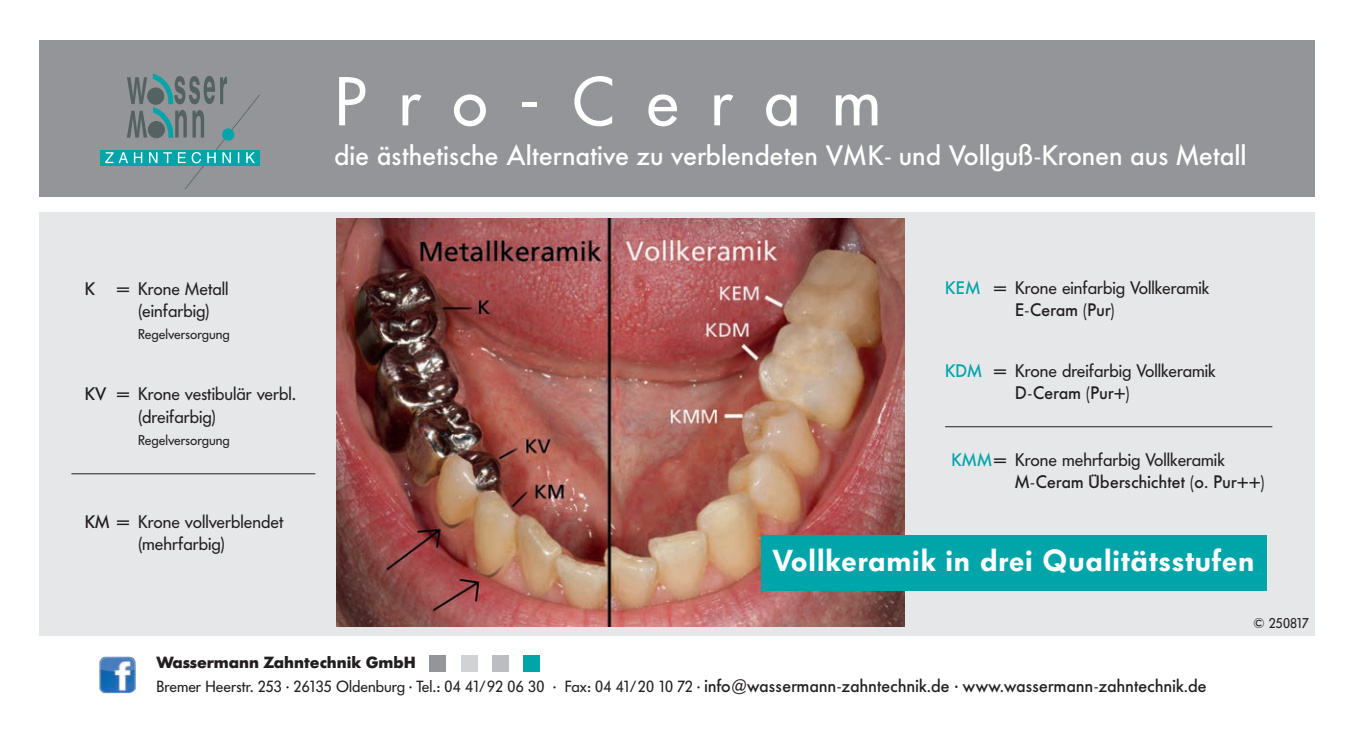
<style>
.page{position:relative;width:1355px;height:732px;background:#fff}
.page>*{position:absolute;margin:0;border:0;box-sizing:border-box;transform-origin:0 0}
.t1{font:500 64px "Futura Std";letter-spacing:.5em;color:#fff}
.t2{font:600 30px "Futura BQ";letter-spacing:.03em;color:#fff}
.t3{font:500 28px "Futura BQ";color:#fff}
.t4{font:18px/22px "Futura BQ";color:#231f20}
.t5{font:500 18px/22px "Futura BQ";color:#231f20}
.t6{font:16px/23.6px "Futura BQ";color:#231f20}
.t7{font:14px "Futura BQ";color:#231f20}
.s1{font-weight:500}
.s2{font-weight:500;color:#00a5aa}
.s3{color:#00a5aa}
.s4{font-weight:400}
.s5{font-weight:700}
.s6{font-weight:500;font-size:18px}
</style>
<div class="page">
<div style="left:40px;top:211px;width:1275px;height:424px;background:#e6e7e9"></div>
<div style="left:40px;top:40px;width:1275px;height:156px;background:#939598"></div>
<div style="left:429px;top:654px;width:17px;height:17px;background:#939598"></div>
<div style="left:461px;top:654px;width:17px;height:17px;background:#d1d2d4"></div>
<div style="left:492px;top:654px;width:17px;height:17px;background:#bcbdc0"></div>
<div style="left:523px;top:654px;width:17px;height:17px;background:#00a5aa"></div>
<img style="left:99px;top:656px;width:37px;height:37px">
<div style="left:100px;top:150px;width:160px;height:15px;background:#00a5aa"></div>
<svg style="left:105px;top:73px;width:155px;height:116px"></svg>
<img style="left:337px;top:218px;width:567px;height:408px">
<div style="left:761px;top:535px;width:506px;height:55px;background:#00a5aa"></div>
<hr style="left:71px;top:473px;width:244px;height:1px;background:#231f20">
<hr style="left:945px;top:426px;width:327px;height:1px;background:#231f20">
<h1 class="t1" style="left:334px;top:70px;width:548px">Pro-Ceram</h1>
<h3 class="t3" style="left:334px;top:139px;width:913px">die ästhetische Alternative zu verblendeten VMK- und Vollguß-Kronen aus Metall</h3>
<p class="t4" style="left:138px;top:278px;width:92px;text-indent:-53px"><span class="s1">K</span> = Krone Metall (einfarbig)</p>
<p class="t7" style="left:138px;top:327px;width:93px">Regelversorgung</p>
<p class="t4" style="left:138px;top:383px;width:159px;text-indent:-53px"><span class="s1">KV</span> = Krone vestibulär verbl. (dreifarbig)</p>
<p class="t7" style="left:138px;top:432px;width:93px">Regelversorgung</p>
<p class="t4" style="left:85px;top:510px;width:200px;text-align:center"><span class="s1">KM</span> = Krone vollverblendet (mehrfarbig)</p>
<p class="t4" style="left:1015px;top:277px;width:196px;text-indent:-70px"><span class="s2">KEM</span> = Krone einfarbig Vollkeramik<br><span class="s1">E-Ceram (Pur)</span></p>
<p class="t4" style="left:1015px;top:360px;width:202px;text-indent:-70px"><span class="s2">KDM</span> = Krone dreifarbig Vollkeramik<br><span class="s1">D-Ceram (Pur+)</span></p>
<p class="t5" style="left:1015px;top:448px;width:251px;text-indent:-64px"><span class="s3">KMM</span><span class="s4">= Krone mehrfarbig Vollkeramik<br></span>M-Ceram Überschichtet (o. Pur++)</p>
<h2 class="t2" style="left:772px;top:543px;width:484px">Vollkeramik in drei Qualitätsstufen</h2>
<p class="t7" style="left:1253px;top:614px;width:57px">© 250817</p>
<p class="t6" style="left:156px;top:650px;width:1052px"><span class="s5">Wassermann Zahntechnik GmbH<br></span>Bremer Heerstr. 253 · 26135 Oldenburg · Tel.: 04 41/92 06 30 · Fax: 04 41/20 10 72 · <span class="s6">info@wassermann-zahntechnik.de · www.wassermann-zahntechnik.de</span></p>
</div>
